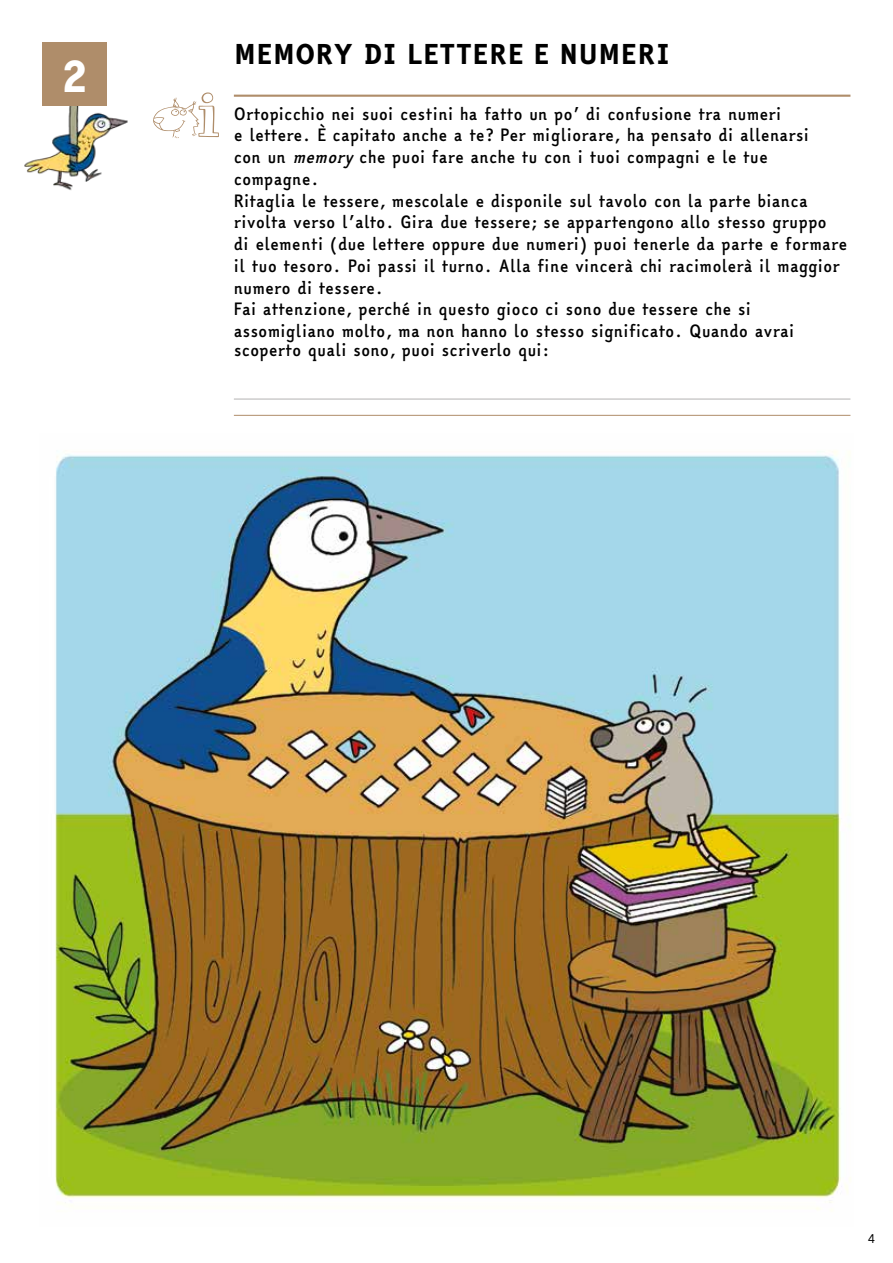
<style>
.page{position:relative;width:893px;height:1263px;background:#fff}
.page>*{position:absolute;margin:0;border:0;box-sizing:border-box;transform-origin:0 0}
.t1{font:45.45px "Easy Reading XB";color:#fff}
.t2{font:26.55px "Easy Reading XB";color:#000}
.t3{font:700 16.5px/21.8px "Easy Reading";color:#000}
.t4{font:12.75px "Easy Reading";color:#000}
.s1{font-style:italic}
</style>
<div class="page">
<hr style="left:234px;top:415px;width:616px;height:1px;background:#af8d6a">
<hr style="left:234px;top:95px;width:616px;height:2px;background:#af8d6a">
<hr style="left:234px;top:399px;width:616px;height:1px;background:#b3b2b2">
<svg style="left:153px;top:92px;width:66px;height:46px"></svg>
<img style="left:25px;top:100px;width:103px;height:90px">
<div style="left:43px;top:43px;width:64px;height:63px;background:#af8d6a"></div>
<img style="left:55px;top:451px;width:796px;height:759px">
<h1 class="t1" style="left:61px;top:40px;width:29px">2</h1>
<h2 class="t2" style="left:234px;top:34px;width:438px">MEMORY DI LETTERE E NUMERI</h2>
<p class="t3" style="left:234px;top:103px;width:615px">Ortopicchio nei suoi cestini ha fatto un po’ di confusione tra numeri<br>e lettere. È capitato anche a te? Per migliorare, ha pensato di allenarsi<br>con un <span class="s1">memory</span>che puoi fare anche tu con i tuoi compagni e le tue compagne.<br>Ritaglia le tessere, mescolale e disponile sul tavolo con la parte bianca rivolta verso l’alto. Gira due tessere; se appartengono allo stesso gruppo<br>di elementi (due lettere oppure due numeri) puoi tenerle da parte e formare il tuo tesoro. Poi passi il turno. Alla fine vincerà chi racimolerà il maggior numero di tessere.<br>Fai attenzione, perché in questo gioco ci sono due tessere che si assomigliano molto, ma non hanno lo stesso significato. Quando avrai</p>
<p class="t3" style="left:234px;top:339px;width:318px">scoperto quali sono, puoi scriverlo qui:</p>
<p class="t4" style="left:868px;top:1230px;width:10px">4</p>
</div>
